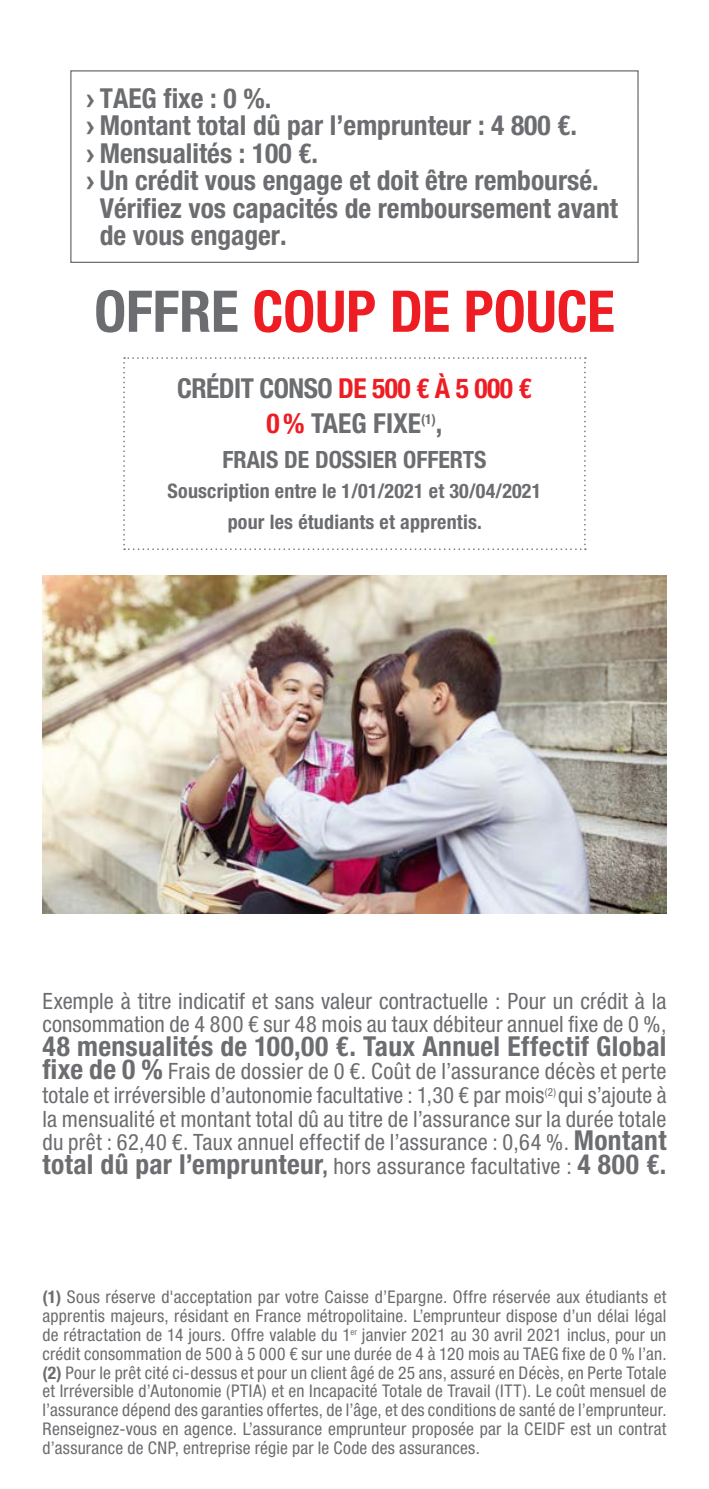
<style>
.page{position:relative;width:709px;height:1489px;background:#fff}
.page>*{position:absolute;margin:0;border:0;box-sizing:border-box;transform-origin:0 0}
.t1{font:700 condensed 57.5px "Helvetica Neue LT Pro";color:#ee1d23}
.body{font:700 condensed 27.5px "Helvetica Neue LT Pro";color:#6c6d70}
.body-2{font:700 condensed 27.5px/35px "Helvetica Neue LT Pro";letter-spacing:-.02em;color:#6c6d70;text-align:center}
.body-3{font:700 condensed 23.75px "Helvetica Neue LT Pro";color:#6c6d70}
.t2{font:condensed 22.5px/23.5px "Helvetica Neue LT Pro";letter-spacing:.01em;color:#6c6d70}
.body-4{font:700 condensed 20px "Helvetica Neue LT Pro";letter-spacing:.01em;color:#6c6d70}
.t3{font:condensed 17.5px/18.8px "Helvetica Neue LT Pro";letter-spacing:.015em;color:#6c6d70;text-align:justify}
.s1{font-family:"Arial";font-stretch:normal}
.s2{color:#6c6d70}
.s3{color:#ee1d23}
.s4{font-weight:700;font-size:27.5px}
.s5{font-size:22.5px}
.s6{font-weight:400;font-size:22.5px}
.s7{font-weight:700}
</style>
<div class="page">
<img style="left:43px;top:575px;width:623px;height:338px">
<svg style="left:123px;top:357px;width:463px;height:193px"></svg>
<div style="left:70px;top:70px;width:568px;height:193px;border:1px solid #6c6d70"></div>
<p class="body" style="left:86px;top:82px;width:187px"><span class="s1">›</span> TAEG fixe : 0 %.</p>
<p class="body" style="left:86px;top:109px;width:493px"><span class="s1">›</span> Montant total dû par l’emprunteur : 4 800 €.</p>
<p class="body" style="left:86px;top:137px;width:234px"><span class="s1">›</span> Mensualités : 100 €.</p>
<p class="body" style="left:86px;top:164px;width:514px"><span class="s1">›</span> Un crédit vous engage et doit être remboursé.</p>
<p class="body" style="left:100px;top:192px;width:519px">Vérifiez vos capacités de remboursement avant</p>
<p class="body" style="left:100px;top:219px;width:188px">de vous engager.</p>
<p class="t1" style="left:94px;top:277px;width:522px"><span class="s2">OFFRE</span> COUP DE POUCE</p>
<p class="body-2" style="left:177px;top:371px;width:356px">CRÉDIT CONSO <span class="s3">DE 500 € À 5 000 €<br>0%</span> TAEG FIXE<sup>(1)</sup>,</p>
<p class="body-3" style="left:222px;top:446px;width:265px">FRAIS DE DOSSIER OFFERTS</p>
<p class="body-4" style="left:168px;top:479px;width:375px">Souscription entre le 1/01/2021 et 30/04/2021</p>
<p class="body-4" style="left:228px;top:509px;width:256px">pour les étudiants et apprentis.</p>
<p class="t2" style="left:43px;top:988px;width:625px">Exemple à titre indicatif et sans valeur contractuelle : Pour un crédit à la consommation de 4 800 € sur 48 mois au taux débiteur annuel fixe de 0 %,</p>
<p class="body" style="left:43px;top:1029px;width:625px">48 mensualités de 100,00 €. Taux Annuel Effectif Global</p>
<p class="t2" style="left:43px;top:1059px;width:625px;text-align:justify"><span class="s4">fixe de 0 %</span> Frais de dossier de 0 €. Coût de l’assurance décès et perte totale et irréversible d’autonomie facultative : 1,30 € par mois<sup>(2)</sup> qui s’ajoute à la mensualité et montant total dû au titre de l’assurance sur la durée totale du prêt : 62,40 €. Taux annuel effectif de l’assurance : 0,64 %. <span class="s4">Montant</span></p>
<p class="body" style="left:43px;top:1147px;width:625px">total dû par l’emprunteur<span class="s5">,</span> <span class="s6">hors assurance facultative :</span> 4 800 €.</p>
<p class="t3" style="left:43px;top:1287px;width:625px"><span class="s7">(1)</span> Sous réserve d'acceptation par votre Caisse d’Epargne. Offre réservée aux étudiants et apprentis majeurs, résidant en France métropolitaine. L’emprunteur dispose d’un délai légal de rétractation de 14 jours. Offre valable du 1<sup>er</sup> janvier 2021 au 30 avril 2021 inclus, pour un crédit consommation de 500 à 5 000 € sur une durée de 4 à 120 mois au TAEG fixe de 0 % l’an. <span class="s7">(2)</span> Pour le prêt cité ci-dessus et pour un client âgé de 25 ans, assuré en Décès, en Perte Totale et Irréversible d’Autonomie (PTIA) et en Incapacité Totale de Travail (ITT). Le coût mensuel de l’assurance dépend des garanties offertes, de l’âge, et des conditions de santé de l’emprunteur.<br>Renseignez-vous en agence. L’assurance emprunteur proposée par la CEIDF est un contrat d’assurance de CNP, entreprise régie par le Code des assurances.</p>
</div>
